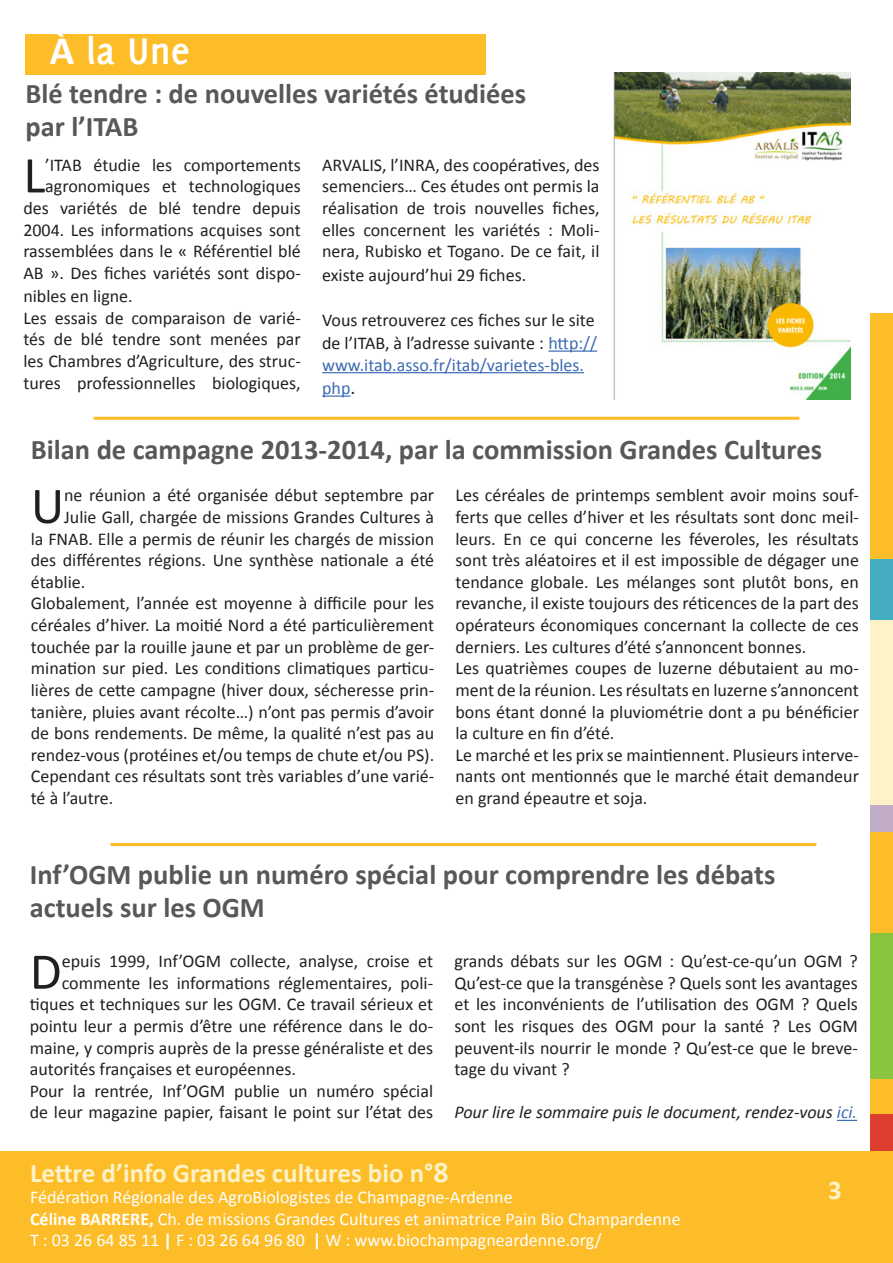
<style>
.page{position:relative;width:893px;height:1263px;background:#fff}
.page>*{position:absolute;margin:0;border:0;box-sizing:border-box;transform-origin:0 0}
.t1{font:52.05px "Calibri";color:#231f20}
.t2{font:700 40.5px "Delicious";color:#fff}
.t3{font:700 28.5px "Calibri";color:#57585a}
.t4{font:700 27px "Calibri";color:#fef2c7}
.t5{font:18px/21.6px "Calibri";color:#231f20;text-align:justify}
.t6{font:18px/21.6px "Calibri";color:#fff}
.t7{font:italic 18px "Calibri";color:#231f20}
.t8{font:18px/23.4px "Calibri";color:#3c6ab4}
.s1{font-family:"Calibri"}
.s2{color:#3c6ab4}
.s3{font-size:19.5px;color:#231f20}
.s4{font-size:30px}
.s5{font-weight:700}
</style>
<div class="page">
<div style="left:870px;top:313px;width:23px;height:811px;background:#fdbd28"></div>
<div style="left:870px;top:559px;width:23px;height:453px;background:#44adc2"></div>
<div style="left:870px;top:621px;width:23px;height:453px;background:#fef2c7"></div>
<div style="left:870px;top:805px;width:23px;height:205px;background:#c2adc7"></div>
<div style="left:870px;top:852px;width:23px;height:226px;background:#89c53f"></div>
<div style="left:870px;top:832px;width:23px;height:100px;background:#fdbd28"></div>
<div style="left:870px;top:1114px;width:23px;height:39px;background:#dd3e30"></div>
<div style="left:0;top:1151px;width:893px;height:112px;background:#fdbd28"></div>
<hr style="left:548px;top:350px;width:49px;height:2px;background:#3c6ab4">
<hr style="left:322px;top:372px;width:262px;height:1px;background:#3c6ab4">
<hr style="left:322px;top:395px;width:28px;height:2px;background:#3c6ab4">
<div style="left:26px;top:34px;width:460px;height:41px;background:#fdbd28"></div>
<svg style="left:837px;top:1120px;width:20px;height:1px"></svg>
<hr style="left:111px;top:843px;width:705px;height:3px;background:#fdbd28">
<hr style="left:94px;top:417px;width:705px;height:3px;background:#fdbd28">
<img style="left:614px;top:72px;width:236px;height:327px">
<p class="t2" style="left:50px;top:28px;width:141px"><span class="s1">À</span> la Une</p>
<p class="t3" style="left:26px;top:76px;width:502px">Blé tendre : de nouvelles variétés étudiées</p>
<p class="t3" style="left:26px;top:109px;width:115px">par l’ITAB</p>
<p class="t5" style="left:23px;top:154px;width:279px;text-align:right">’ITAB étudie les comportements agronomiques et technologiques des variétés de blé tendre depuis 2004. Les informations acquises sont rassemblées dans le « Référentiel blé AB ». Des fiches variétés sont dispo-</p>
<p class="t5" style="left:23px;top:286px;width:111px">nibles en ligne.</p>
<p class="t5" style="left:23px;top:307px;width:279px">Les essais de comparaison de varié&shy;tés de blé tendre sont menées par les Chambres d’Agriculture, des struc&shy;tures professionnelles biologiques,</p>
<p class="t1" style="left:23px;top:142px;width:23px">L</p>
<p class="t5" style="left:322px;top:154px;width:279px">ARVALIS, l’INRA, des coopératives, des semenciers… Ces études ont permis la réalisation de trois nouvelles fiches, elles concernent les variétés : Moli&shy;nera, Rubisko et Togano. De ce fait, il</p>
<p class="t5" style="left:322px;top:264px;width:206px">existe aujourd’hui 29 fiches.</p>
<p class="t5" style="left:322px;top:308px;width:277px;line-height:23.4px">Vous retrouverez ces fiches sur le site de l’ITAB, à l’adresse suivante : <span class="s2">http://</span></p>
<p class="t8" style="left:322px;top:353px;width:263px">www.itab.asso.fr/itab/varietes-bles. php<span class="s3">.</span></p>
<p class="t3" style="left:31px;top:431px;width:793px">Bilan de campagne 2013-2014, par la commission Grandes Cultures</p>
<p class="t1" style="left:31px;top:473px;width:35px">U</p>
<p class="t5" style="left:64px;top:485px;width:372px">ne réunion a été organisée début septembre par</p>
<p class="t5" style="left:64px;top:506px;width:372px">Julie Gall, chargée de missions Grandes Cultures à</p>
<p class="t5" style="left:31px;top:528px;width:405px">la FNAB. Elle a permis de réunir les chargés de mission</p>
<p class="t5" style="left:31px;top:550px;width:405px">des différentes régions. Une synthèse nationale a été</p>
<p class="t5" style="left:31px;top:571px;width:56px">établie.</p>
<p class="t5" style="left:31px;top:593px;width:405px">Globalement, l’année est moyenne à difficile pour les céréales d’hiver. La moitié Nord a été particulièrement touchée par la rouille jaune et par un problème de ger&shy;mination sur pied. Les conditions climatiques particu&shy;lières de cette campagne (hiver doux, sécheresse prin&shy;tanière, pluies avant récolte…) n’ont pas permis d’avoir de bons rendements. De même, la qualité n’est pas au rendez-vous (protéines et/ou temps de chute et/ou PS).<br>Cependant ces résultats sont très variables d’une varié&shy;té à l’autre.</p>
<p class="t5" style="left:455px;top:485px;width:405px">Les céréales de printemps semblent avoir moins souf&shy;ferts que celles d’hiver et les résultats sont donc meil&shy;leurs. En ce qui concerne les féveroles, les résultats sont très aléatoires et il est impossible de dégager une tendance globale. Les mélanges sont plutôt bons, en revanche, il existe toujours des réticences de la part des opérateurs économiques concernant la collecte de ces derniers. Les cultures d’été s’annoncent bonnes.</p>
<p class="t5" style="left:455px;top:658px;width:405px">Les quatrièmes coupes de luzerne débutaient au mo&shy;ment de la réunion. Les résultats en luzerne s’annoncent bons étant donné la pluviométrie dont a pu bénéficier la culture en fin d’été.</p>
<p class="t5" style="left:455px;top:744px;width:405px">Le marché et les prix se maintiennent. Plusieurs interve&shy;nants ont mentionnés que le marché était demandeur en grand épeautre et soja.</p>
<p class="t3" style="left:30px;top:856px;width:747px">Inf’OGM publie un numéro spécial pour comprendre les débats</p>
<p class="t3" style="left:30px;top:889px;width:237px">actuels sur les OGM</p>
<p class="t1" style="left:30px;top:938px;width:33px">D</p>
<p class="t5" style="left:62px;top:950px;width:373px">epuis 1999, Inf’OGM collecte, analyse, croise et</p>
<p class="t5" style="left:454px;top:950px;width:405px">grands débats sur les OGM : Qu’est-ce-qu’un OGM ?<br>Qu’est-ce que la transgénèse ? Quels sont les avantages et les inconvénients de l’utilisation des OGM ? Quels sont les risques des OGM pour la santé ? Les OGM peuvent-ils nourrir le monde ? Qu’est-ce que le breve&shy;tage du vivant ?</p>
<p class="t7" style="left:454px;top:1100px;width:404px">Pour lire le sommaire puis le document, rendez-vous <span class="s2">ici.</span></p>
<p class="t5" style="left:62px;top:972px;width:373px">commente les informations réglementaires, poli-</p>
<p class="t5" style="left:30px;top:993px;width:405px">tiques et techniques sur les OGM. Ce travail sérieux et</p>
<p class="t5" style="left:30px;top:1015px;width:405px">pointu leur a permis d’être une référence dans le do-</p>
<p class="t5" style="left:30px;top:1037px;width:405px">maine, y compris auprès de la presse généraliste et des</p>
<p class="t5" style="left:30px;top:1058px;width:268px">autorités françaises et européennes.</p>
<p class="t5" style="left:30px;top:1080px;width:405px">Pour la rentrée, Inf’OGM publie un numéro spécial de leur magazine papier, faisant le point sur l’état des</p>
<h3 class="t4" style="left:30px;top:1155px;width:420px">Lettre d’info Grandes cultures bio n°<span class="s4">8</span></h3>
<p class="t6" style="left:30px;top:1186px;width:652px">Fédération Régionale des AgroBiologistes de Champagne-Ardenne<br><span class="s5">Céline BARRERE,</span> Ch. de missions Grandes Cultures et animatrice Pain Bio Champardenne<br>T : 03 26 64 85 11 <span class="s5">|</span> F : 03 26 64 96 80 <span class="s5">|</span> W : www.biochampagneardenne.org/</p>
<h3 class="t4" style="left:828px;top:1172px;width:15px">3</h3>
</div>
